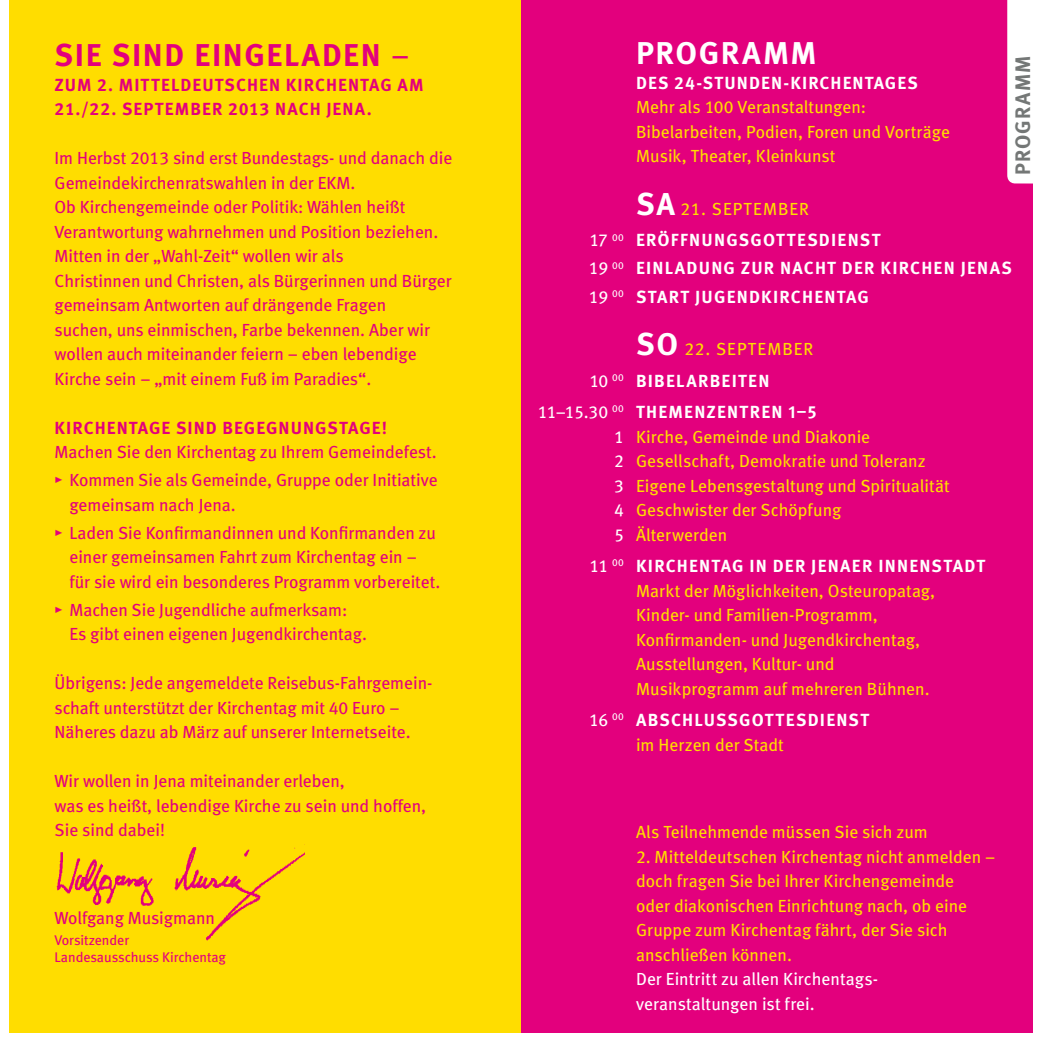
<style>
.page{position:relative;width:1042px;height:1042px;background:#fff}
.page>*{position:absolute;margin:0;border:0;box-sizing:border-box;transform-origin:0 0}
.t1{font:700 31.5px "Meta OT";letter-spacing:.05em;color:#e3007d}
.t2{font:700 31.5px "Meta OT";letter-spacing:.05em;color:#fff}
.t3{font:21px "Meta Bold LF";letter-spacing:.05em;color:#747776}
.t4{font:17.5px/24.5px "Meta Book LF";color:#e3007d}
.t5{font:17.5px/24.5px "Meta Book LF";color:#fd0}
.t6{font:700 17.5px/28px "Meta OT";letter-spacing:.07em;color:#fff}
.t7{font:700 17.5px/24.5px "Meta OT";letter-spacing:.06em;color:#e3007d}
.t8{font:17.5px/24.5px "Meta Book LF";letter-spacing:.005em;color:#fff}
.t9{font:14px/17.5px "Meta Book LF";color:#e3007d}
.s1{font-family:"Meta Book LF";font-weight:400}
.s2{font-family:"Meta Cond OT"}
.s3{font-family:"Meta OT";font-weight:700;font-size:31.5px;color:#fff}
.s4{color:#fff}
</style>
<div class="page">
<div style="left:10px;top:0;width:511px;height:1032px;background:#fd0"></div>
<div style="left:521px;top:0;width:511px;height:1032px;background:#e3007d"></div>
<div style="left:1007px;top:0;width:26px;height:184px;background:#fff"></div>
<img style="left:56px;top:847px;width:248px;height:94px">
<h1 class="t1" style="left:55px;top:36px;width:356px">SIE SIND EINGELADEN <span class="s1">–</span></h1>
<p class="t7" style="left:55px;top:73px;width:371px">ZUM 2. MITTELDEUTSCHEN KIRCHENTAG AM<br>21./22. SEPTEMBER 2013 NACH JENA.</p>
<p class="t4" style="left:55px;top:145px;width:399px">Im Herbst 2013 sind erst Bundestags- und danach die Gemeindekirchenratswahlen in der EKM.<br>Ob Kirchengemeinde oder Politik: Wählen heißt Verantwortung wahrnehmen und Position beziehen.<br>Mitten in der „Wahl-Zeit“ wollen wir als<br>Christinnen und Christen, als Bürgerinnen und Bürger gemeinsam Antworten auf drängende Fragen<br>suchen, uns einmischen, Farbe bekennen. Aber wir wollen auch miteinander feiern – eben lebendige Kirche sein – „mit einem Fuß im Paradies“.</p>
<p class="t7" style="left:55px;top:416px;width:334px">KIRCHENTAGE SIND BEGEGNUNGSTAGE!</p>
<p class="t4" style="left:55px;top:438px;width:384px;line-height:28px">Machen Sie den Kirchentag zu Ihrem Gemeindefest. <span class="s2">▶</span> Kommen Sie als Gemeinde, Gruppe oder Initiative</p>
<p class="t4" style="left:55px;top:490px;width:383px;line-height:28px;text-indent:15px">gemeinsam nach Jena.<br><span class="s2">▶</span> Laden Sie Konfirmandinnen und Konfirmanden zu</p>
<p class="t4" style="left:69px;top:544px;width:372px">einer gemeinsamen Fahrt zum Kirchentag ein – für sie wird ein besonderes Programm vorbereitet.</p>
<p class="t4" style="left:69px;top:597px;width:299px;text-indent:-15px"><span class="s2">▶</span> Machen Sie Jugendliche aufmerksam:<br>Es gibt einen eigenen Jugendkirchentag.</p>
<p class="t4" style="left:55px;top:670px;width:379px">Übrigens: Jede angemeldete Reisebus-Fahrgemein&shy;schaft unterstützt der Kirchentag mit 40 Euro –<br>Näheres dazu ab März auf unserer Internetseite.</p>
<p class="t4" style="left:55px;top:768px;width:373px">Wir wollen in Jena miteinander erleben,<br>was es heißt, lebendige Kirche zu sein und hoffen,<br>Sie sind dabei!</p>
<p class="t4" style="left:55px;top:905px;width:162px">Wolfgang Musigmann</p>
<p class="t9" style="left:55px;top:931px;width:173px">Vorsitzender<br>Landesausschuss Kirchentag</p>
<h1 class="t2" style="left:636px;top:35px;width:182px">PROGRAMM</h1>
<p class="t6" style="left:636px;top:69px;width:283px">DES 24-STUNDEN-KIRCHENTAGES</p>
<p class="t5" style="left:636px;top:95px;width:315px">Mehr als 100 Veranstaltungen:<br>Bibelarbeiten, Podien, Foren und Vorträge<br>Musik, Theater, Kleinkunst</p>
<p class="t5" style="left:636px;top:196px;width:99px"><span class="s3">SA</span> 21. September</p>
<p class="t6" style="left:589px;top:227px;width:293px"><span class="s1">17</span> <sup>00</sup> ERÖFFNUNGSGOTTESDIENST<br><span class="s1">19</span> <sup>00</sup> EINLADUNG</p>
<p class="t3" style="left:1010px;top:175px;width:120px;rotate:-90deg">PROGRAMM</p>
<p class="t6" style="left:741px;top:255px;width:12px">ZUR</p>
<p class="t6" style="left:780px;top:255px;width:25px">NACHT</p>
<p class="t6" style="left:842px;top:255px;width:12px">DER</p>
<p class="t6" style="left:880px;top:255px;width:23px">KIRCHEN</p>
<p class="t6" style="left:960px;top:255px;width:19px">JENAS</p>
<p class="t6" style="left:589px;top:283px;width:71px"><span class="s1">19</span> <sup>00</sup> START</p>
<p class="t6" style="left:695px;top:283px;width:19px">JUGENDKIRCHENTAG</p>
<p class="t5" style="left:636px;top:336px;width:103px"><span class="s3">SO</span> 22. September</p>
<p class="t6" style="left:538px;top:365px;width:121px;line-height:31.5px;text-align:right"><span class="s1">10</span> <sup>00</sup> BIBELARBEITEN<br><span class="s1">11–15.30</span> <sup>00</sup> THEMENZENTREN</p>
<p class="t6" style="left:788px;top:398px;width:30px">1–5</p>
<p class="t5" style="left:614px;top:424px;width:337px"><span class="s4">1</span> Kirche, Gemeinde und Diakonie<br><span class="s4">2</span> Gesellschaft, Demokratie und Toleranz<br><span class="s4">3</span> Eigene Lebensgestaltung und Spiritualität<br><span class="s4">4</span> Geschwister der Schöpfung<br><span class="s4">5</span> Älterwerden</p>
<p class="t6" style="left:589px;top:552px;width:70px"><span class="s1">11</span> <sup>00</sup> KIRCHENTAG</p>
<p class="t6" style="left:749px;top:552px;width:35px">IN DER</p>
<p class="t6" style="left:811px;top:552px;width:19px">JENAER</p>
<p class="t6" style="left:878px;top:552px;width:19px">INNENSTADT</p>
<p class="t5" style="left:636px;top:578px;width:301px">Markt der Möglichkeiten, Osteuropatag, Kinder- und Familien-Programm, Konfirmanden- und Jugendkirchentag, Ausstellungen, Kultur- und Musikprogramm auf mehreren Bühnen.</p>
<p class="t6" style="left:589px;top:706px;width:71px"><span class="s1">16</span> <sup>00</sup> ABSCHLUSSGOTTESDIENST</p>
<p class="t5" style="left:636px;top:732px;width:149px">im Herzen der Stadt</p>
<p class="t5" style="left:636px;top:819px;width:293px">Als Teilnehmende müssen Sie sich zum</p>
<p class="t5" style="left:636px;top:844px;width:361px">2. Mitteldeutschen Kirchentag nicht anmelden – doch fragen Sie bei Ihrer Kirchengemeinde<br>oder diakonischen Einrichtung nach, ob eine Gruppe zum Kirchentag fährt, der Sie sich anschließen können.</p>
<p class="t8" style="left:636px;top:966px;width:243px">Der Eintritt zu allen Kirchentags&shy;veranstaltungen ist frei.</p>
</div>
